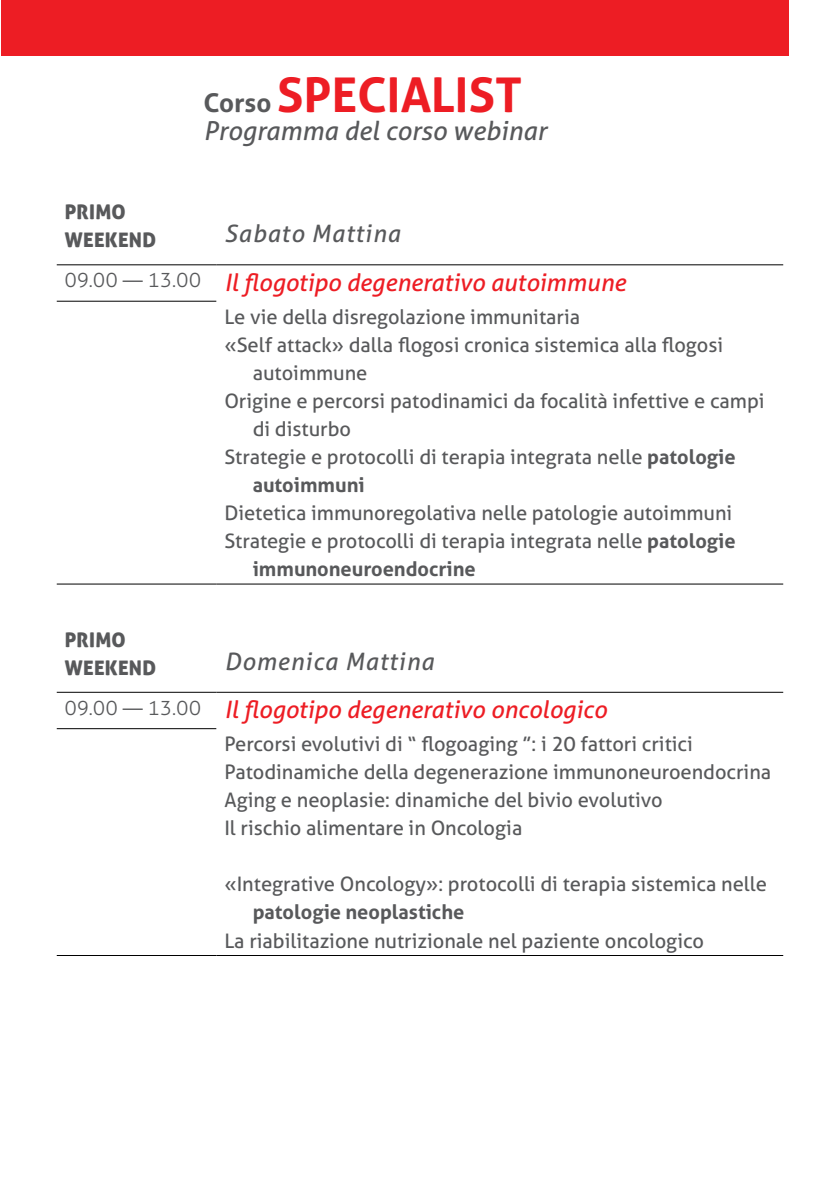
<style>
.page{position:relative;width:840px;height:1191px;background:#fff}
.page>*{position:absolute;margin:0;border:0;box-sizing:border-box;transform-origin:0 0}
.t1{font:700 48px "Aller";color:#ed1d24}
.t2{font:italic 26px "Aller";color:#58595b}
.t3{font:italic 24px/48.4px "Aller";color:#ed1d24}
.t4{font:20px/28px "Aller";color:#58595b}
.t5{font:700 20px "Aller";color:#58595b}
.t6{font:20px/28px "Aller Display";letter-spacing:.02em;color:#58595b}
.s1{font-size:26px;color:#58595b}
.s2{color:#58595b}
.s3{font-weight:300;font-style:normal;font-size:20px;color:#58595b}
.s4{font-weight:700}
</style>
<div class="page">
<div style="left:1px;top:0;width:787px;height:56px;background:#ed1d24"></div>
<hr style="left:57px;top:264px;width:159px;height:1px;background:#000">
<hr style="left:216px;top:264px;width:566px;height:1px;background:#000">
<hr style="left:57px;top:583px;width:159px;height:1px;background:#000">
<hr style="left:216px;top:583px;width:566px;height:1px;background:#000">
<hr style="left:57px;top:301px;width:159px;height:1px;background:#000">
<hr style="left:57px;top:692px;width:159px;height:1px;background:#000">
<hr style="left:216px;top:692px;width:566px;height:1px;background:#000">
<hr style="left:57px;top:955px;width:159px;height:1px;background:#000">
<hr style="left:216px;top:955px;width:566px;height:1px;background:#000">
<hr style="left:57px;top:728px;width:159px;height:1px;background:#000">
<h1 class="t1" style="left:203px;top:64px;width:320px"><span class="s1">Corso</span> SPECIALIST</h1>
<h2 class="t2" style="left:203px;top:114px;width:344px">Programma del corso webinar</h2>
<p class="t6" style="left:65px;top:198px;width:93px">PRIMO<br>WEEKEND</p>
<p class="t3" style="left:65px;top:209px;width:562px;text-indent:159px"><span class="s2">Sabato Mattina<br></span><span class="s3">09.00 — 13.00</span> Il flogotipo degenerativo autoimmune</p>
<p class="t4" style="left:224px;top:303px;width:357px">Le vie della disregolazione immunitaria</p>
<p class="t4" style="left:224px;top:331px;width:500px">«Self attack» dalla flogosi cronica sistemica alla flogosi</p>
<p class="t4" style="left:252px;top:359px;width:116px">autoimmune</p>
<p class="t4" style="left:224px;top:387px;width:541px">Origine e percorsi patodinamici da focalità infettive e campi</p>
<p class="t4" style="left:252px;top:415px;width:100px">di disturbo</p>
<p class="t4" style="left:224px;top:443px;width:512px">Strategie e protocolli di terapia integrata nelle <span class="s4">patologie</span></p>
<p class="t5" style="left:252px;top:472px;width:113px">autoimmuni</p>
<p class="t4" style="left:224px;top:499px;width:509px">Dietetica immunoregolativa nelle patologie autoimmuni</p>
<p class="t4" style="left:224px;top:527px;width:512px">Strategie e protocolli di terapia integrata nelle <span class="s4">patologie</span></p>
<p class="t5" style="left:252px;top:556px;width:224px">immunoneuroendocrine</p>
<p class="t6" style="left:65px;top:625px;width:93px">PRIMO<br>WEEKEND</p>
<p class="t3" style="left:65px;top:636px;width:543px;text-align:center"><span class="s2">Domenica Mattina<br></span><span class="s3">09.00 — 13.00</span> Il flogotipo degenerativo oncologico</p>
<p class="t4" style="left:224px;top:730px;width:548px">Percorsi evolutivi di “ flogoaging ”: i 20 fattori critici Patodinamiche della degenerazione immunoneuroendocrina Aging e neoplasie: dinamiche del bivio evolutivo<br>Il rischio alimentare in Oncologia</p>
<p class="t4" style="left:224px;top:870px;width:543px">«Integrative Oncology»: protocolli di terapia sistemica nelle</p>
<p class="t5" style="left:252px;top:899px;width:213px">patologie neoplastiche</p>
<p class="t4" style="left:224px;top:926px;width:481px">La riabilitazione nutrizionale nel paziente oncologico</p>
</div>
